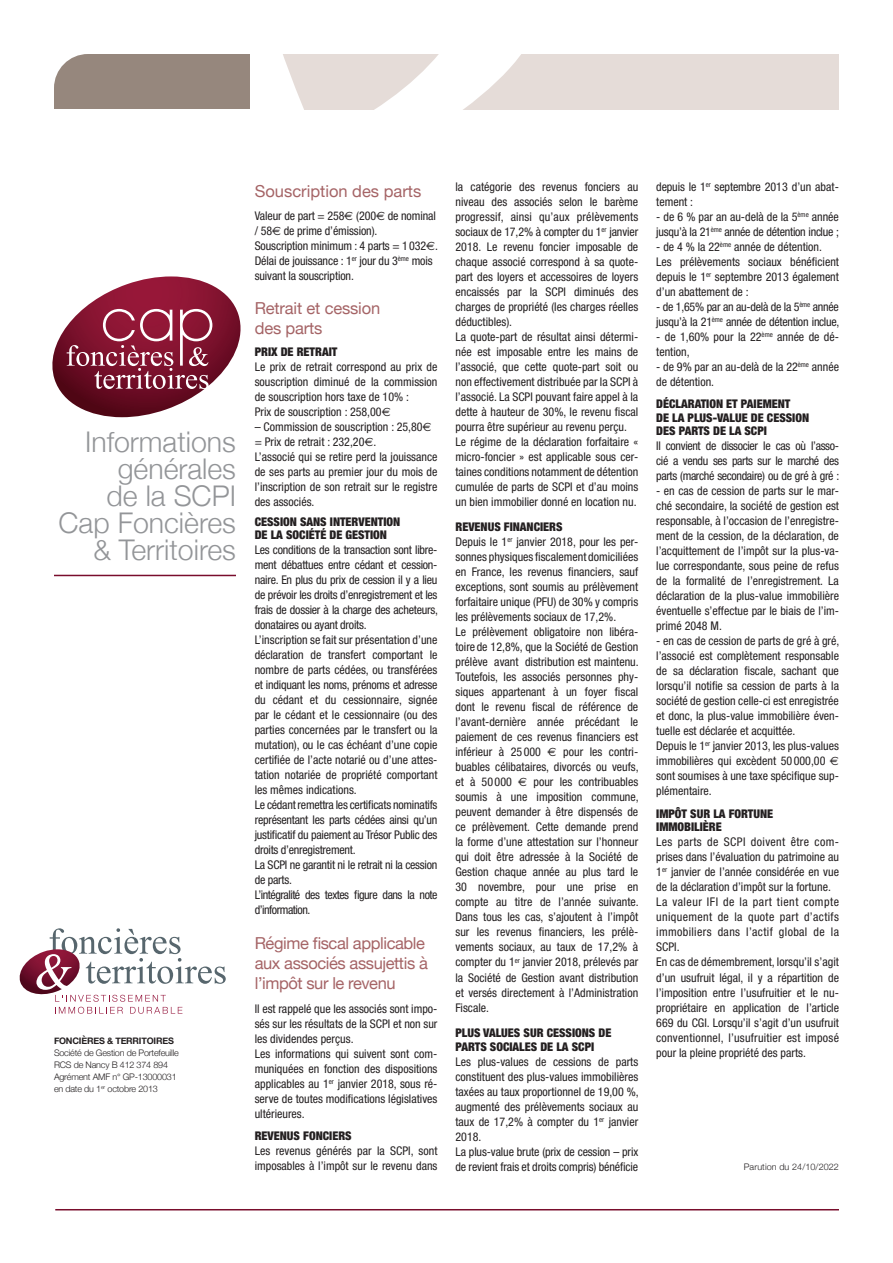
<style>
.page{position:relative;width:893px;height:1263px;background:#fff}
.page>*{position:absolute;margin:0;border:0;box-sizing:border-box;transform-origin:0 0}
.t1{font:300 28.5px/27px "Helvetica Neue";color:#939598;text-align:right}
.t2{font:16.5px/19.5px "Helvetica Neue";letter-spacing:-.025em;color:#a56466}
.t3{font:16.5px "Helvetica Neue";color:#a56466}
.t4{font:condensed 12px/15px "Helvetica Neue";color:#231f20}
.t5{font:condensed 12px/15px "Helvetica Neue";letter-spacing:-.02em;color:#231f20}
.t6{font:900 condensed 12px/13.5px "Helvetica Neue";color:#231f20}
.t7{font:300 9px/12px "Helvetica Neue";letter-spacing:-.02em;color:#231f20}
.t8{font:700 9px "Helvetica Neue";letter-spacing:-.02em;color:#231f20}
.t9{font:300 9px "Helvetica Neue";letter-spacing:.01em;color:#231f20}
.s1{font-family:"Euro Sans";font-stretch:normal}
.s2{font-weight:900}
</style>
<div class="page">
<div style="left:54px;top:54px;width:197px;height:196px;background:#96877d;border-radius:34px"></div>
<div style="left:93px;top:54px;width:158px;height:196px;background:#96877d"></div>
<svg style="left:283px;top:54px;width:556px;height:55px"></svg>
<div style="left:41px;top:109px;width:217px;height:146px;background:#fff"></div>
<svg style="left:19px;top:928px;width:207px;height:86px"></svg>
<hr style="left:55px;top:1209px;width:784px;height:1px;background:#790d2c">
<hr style="left:54px;top:575px;width:182px;height:1px;background:#790d2c">
<svg style="left:52px;top:276px;width:189px;height:141px"></svg>
<div style="left:143px;top:311px;width:27px;height:28px;background:#921737;border-radius:14px"></div>
<h1 class="t1" style="left:59px;top:426px;width:179px">Informations générales<br>de la SCPI<br>Cap Foncières &amp; Territoires</h1>
<p class="t8" style="left:54px;top:1034px;width:121px">FONCIÈRES &amp; TERRITOIRES</p>
<p class="t7" style="left:54px;top:1046px;width:126px">Société de Gestion de Portefeuille<br>RCS de Nancy B 412 374 894<br>Agrément AMF n° GP-13000031 en date du 1<sup>er</sup> octobre 2013</p>
<h2 class="t3" style="left:255px;top:179px;width:168px">Souscription des parts</h2>
<p class="t4" style="left:255px;top:208px;width:185px">Valeur de part = 258<span class="s1">€</span> (200<span class="s1">€</span> de nominal / 58<span class="s1">€</span> de prime d’émission).<br>Souscription minimum : 4 parts = 1032<span class="s1">€</span>.<br>Délai de jouissance : 1<sup>er</sup> jour du 3<sup>ème</sup> mois suivant la souscription.</p>
<h2 class="t2" style="left:255px;top:299px;width:127px">Retrait et cession des parts</h2>
<p class="t6" style="left:255px;top:345px;width:84px">PRIX DE RETRAIT</p>
<p class="t4" style="left:255px;top:359px;width:184px">Le prix de retrait correspond au prix de souscription diminué de la commission de souscription hors taxe de 10% :<br>Prix de souscription : 258,00<span class="s1">€</span></p>
<p class="t4" style="left:255px;top:419px;width:184px">– Commission de souscription : 25,80<span class="s1">€ </span>= Prix de retrait : 232,20<span class="s1">€</span>.<br>L’associé qui se retire perd la jouissance de ses parts au premier jour du mois de l’inscription de son retrait sur le registre des associés.</p>
<p class="t6" style="left:255px;top:514px;width:147px">CESSION SANS INTERVENTION<br>DE LA SOCIÉTÉ DE GESTION</p>
<p class="t5" style="left:255px;top:542px;width:185px">Les conditions de la transaction sont libre&shy;ment débattues entre cédant et cession&shy;naire. En plus du prix de cession il y a lieu de prévoir les droits d’enregistrement et les frais de dossier à la charge des acheteurs, donataires ou ayant droits.<br>L’inscription se fait sur présentation d’une déclaration de transfert comportant le nombre de parts cédées, ou transférées et indiquant les noms, prénoms et adresse du cédant et du cessionnaire, signée par le cédant et le cessionnaire (ou des parties concernées par le transfert ou la mutation), ou le cas échéant d’une copie certifiée de l’acte notarié ou d’une attes&shy;tation notariée de propriété comportant les mêmes indications.<br>Le cédant remettra les certificats nominatifs représentant les parts cédées ainsi qu’un justificatif du paiement au Trésor Public des droits d’enregistrement.<br>La SCPI ne garantit ni le retrait ni la cession de parts.<br>L’intégralité des textes figure dans la note d’information.</p>
<h2 class="t2" style="left:255px;top:935px;width:175px">Régime fiscal applicable aux associés assujettis à l’impôt sur le revenu</h2>
<p class="t4" style="left:255px;top:1001px;width:184px">Il est rappelé que les associés sont impo&shy;sés sur les résultats de la SCPI et non sur les dividendes perçus.<br>Les informations qui suivent sont com&shy;muniquées en fonction des dispositions applicables au 1<sup>er</sup> janvier 2018, sous ré&shy;serve de toutes modifications législatives ultérieures.</p>
<p class="t6" style="left:255px;top:1129px;width:98px">REVENUS FONCIERS</p>
<p class="t4" style="left:255px;top:1143px;width:184px">Les revenus générés par la SCPI, sont imposables à l’impôt sur le revenu dans</p>
<p class="t4" style="left:455px;top:179px;width:184px">la catégorie des revenus fonciers au niveau des associés selon le barème progressif, ainsi qu’aux prélèvements sociaux de 17,2% à compter du 1<sup>er</sup> janvier 2018. Le revenu foncier imposable de chaque associé correspond à sa quote&shy;part des loyers et accessoires de loyers encaissés par la SCPI diminués des charges de propriété (les charges réelles déductibles).<br>La quote-part de résultat ainsi détermi&shy;née est imposable entre les mains de l’associé, que cette quote-part soit ou non effectivement distribuée par la SCPI à l’associé. La SCPI pouvant faire appel à la dette à hauteur de 30%, le revenu fiscal pourra être supérieur au revenu perçu.<br>Le régime de la déclaration forfaitaire « micro-foncier » est applicable sous cer&shy;taines conditions notamment de détention cumulée de parts de SCPI et d’au moins un bien immobilier donné en location nu.</p>
<p class="t4" style="left:455px;top:520px;width:185px"><span class="s2">REVENUS FINANCIERS<br></span>Depuis le 1<sup>er</sup> janvier 2018, pour les per&shy;sonnes physiques fiscalement domiciliées en France, les revenus financiers, sauf exceptions, sont soumis au prélèvement forfaitaire unique (PFU) de 30% y compris les prélèvements sociaux de 17,2%.<br>Le prélèvement obligatoire non libéra&shy;toire de 12,8%, que la Société de Gestion prélève avant distribution est maintenu.<br>Toutefois, les associés personnes phy&shy;siques appartenant à un foyer fiscal dont le revenu fiscal de référence de l’avant-dernière année précédant le paiement de ces revenus financiers est inférieur à 25 000 <span class="s1">€</span> pour les contri&shy;buables célibataires, divorcés ou veufs, et à 50 000 <span class="s1">€</span> pour les contribuables soumis à une imposition commune, peuvent demander à être dispensés de ce prélèvement. Cette demande prend la forme d’une attestation sur l’honneur qui doit être adressée à la Société de Gestion chaque année au plus tard le 30 novembre, pour une prise en compte au titre de l’année suivante.<br>Dans tous les cas, s’ajoutent à l’impôt sur les revenus financiers, les prélè&shy;vements sociaux, au taux de 17,2% à compter du 1<sup>er</sup> janvier 2018, prélevés par la Société de Gestion avant distribution et versés directement à l’Administration Fiscale.</p>
<p class="t6" style="left:455px;top:1026px;width:157px">PLUS VALUES SUR CESSIONS DE<br>PARTS SOCIALES DE LA SCPI</p>
<p class="t4" style="left:455px;top:1054px;width:185px">Les plus-values de cessions de parts constituent des plus-values immobilières taxées au taux proportionnel de 19,00 %, augmenté des prélèvements sociaux au taux de 17,2% à compter du 1<sup>er</sup> janvier 2018.<br>La plus-value brute (prix de cession – prix de revient frais et droits compris) bénéficie</p>
<p class="t4" style="left:656px;top:179px;width:184px">depuis le 1<sup>er</sup> septembre 2013 d’un abat&shy;tement :</p>
<p class="t5" style="left:656px;top:209px;width:184px">- de 6 % par an au-delà de la 5<sup>ème</sup> année jusqu’à la 21<sup>ème</sup> année de détention inclue ;</p>
<p class="t4" style="left:656px;top:239px;width:184px">- de 4 % la 22<sup>ème</sup> année de détention.<br>Les prélèvements sociaux bénéficient depuis le 1<sup>er</sup> septembre 2013 également d’un abattement de :</p>
<p class="t5" style="left:656px;top:299px;width:185px">- de 1,65% par an au-delà de la 5<sup>ème</sup> année jusqu’à la 21<sup>ème</sup> année de détention inclue,</p>
<p class="t4" style="left:656px;top:329px;width:184px">- de 1,60% pour la 22<sup>ème</sup> année de dé&shy;tention,</p>
<p class="t4" style="left:656px;top:359px;width:184px">- de 9% par an au-delà de la 22<sup>ème</sup> année de détention.</p>
<p class="t6" style="left:656px;top:397px;width:154px">DÉCLARATION ET PAIEMENT<br>DE LA PLUS-VALUE DE CESSION<br>DES PARTS DE LA SCPI</p>
<p class="t4" style="left:656px;top:439px;width:185px;text-align:justify">Il convient de dissocier le cas où l’asso&shy;cié a vendu ses parts sur le marché des parts (marché secondaire) ou de gré à gré :</p>
<p class="t4" style="left:656px;top:484px;width:184px;text-align:justify">- en cas de cession de parts sur le mar&shy;ché secondaire, la société de gestion est responsable, à l’occasion de l’enregistre&shy;ment de la cession, de la déclaration, de l’acquittement de l’impôt sur la plus-va&shy;lue correspondante, sous peine de refus de la formalité de l’enregistrement. La déclaration de la plus-value immobilière éventuelle s’effectue par le biais de l’im&shy;primé 2048 M.</p>
<p class="t4" style="left:656px;top:634px;width:185px">- en cas de cession de parts de gré à gré, l’associé est complètement responsable de sa déclaration fiscale, sachant que lorsqu’il notifie sa cession de parts à la société de gestion celle-ci est enregistrée et donc, la plus-value immobilière éven&shy;tuelle est déclarée et acquittée.<br>Depuis le 1<sup>er</sup> janvier 2013, les plus-values immobilières qui excèdent 50 000,00 <span class="s1">€ </span>sont soumises à une taxe spécifique sup&shy;plémentaire.</p>
<p class="t6" style="left:656px;top:807px;width:118px">IMPÔT SUR LA FORTUNE<br>IMMOBILIÈRE</p>
<p class="t4" style="left:656px;top:835px;width:184px">Les parts de SCPI doivent être com&shy;prises dans l’évaluation du patrimoine au 1<sup>er</sup> janvier de l’année considérée en vue de la déclaration d’impôt sur la fortune.<br>La valeur IFI de la part tient compte uniquement de la quote part d’actifs immobiliers dans l’actif global de la SCPI.<br>En cas de démembrement, lorsqu’il s’agit d’un usufruit légal, il y a répartition de l’imposition entre l’usufruitier et le nu&shy;propriétaire en application de l’article 669 du CGI. Lorsqu’il s’agit d’un usufruit conventionnel, l’usufruitier est imposé pour la pleine propriété des parts.</p>
<p class="t9" style="left:744px;top:1160px;width:97px">Parution du 24/10/2022</p>
</div>
